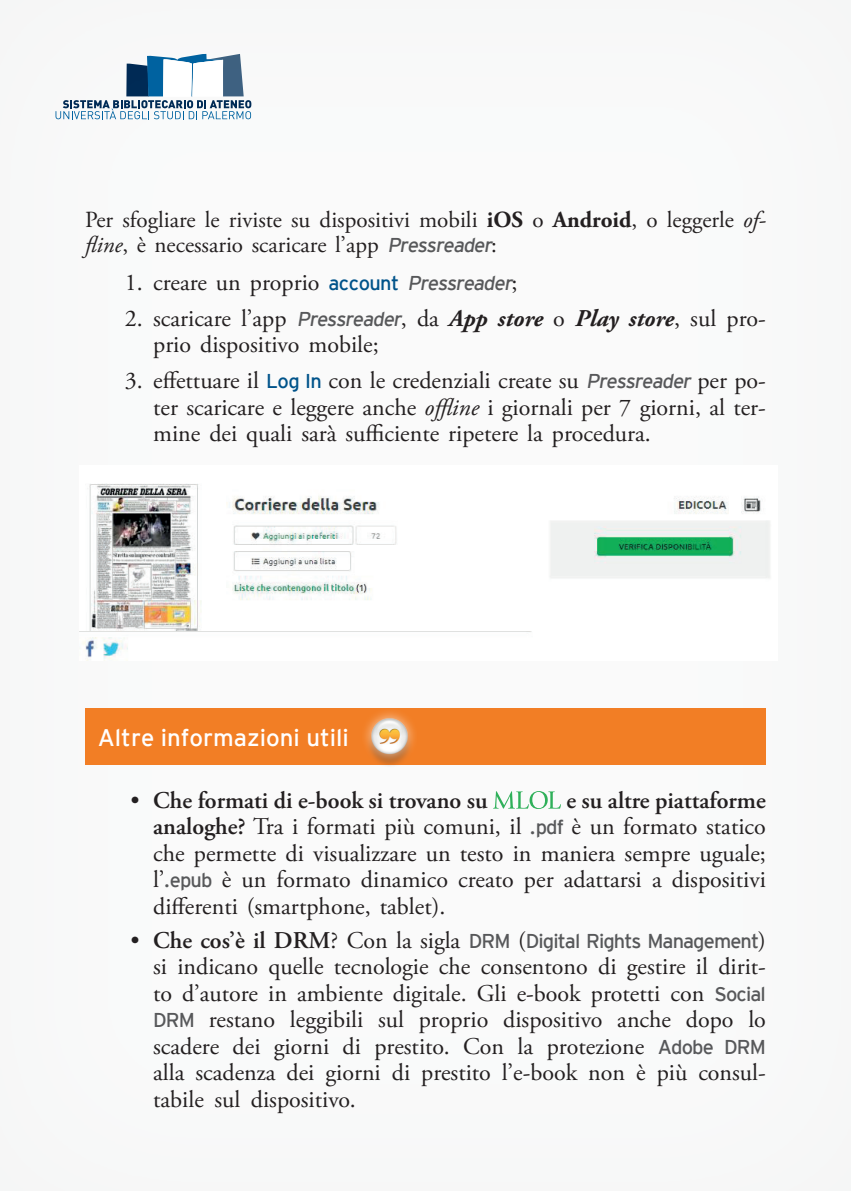
<style>
.page{position:relative;width:851px;height:1191px;background:#fff}
.page>*{position:absolute;margin:0;border:0;box-sizing:border-box;transform-origin:0 0}
.t1{font:24px/26.4px "Adobe Garamond Pro";color:#231f20;text-align:justify}
.t2{font:600 24px "Adobe Garamond Pro";color:#231f20}
.t3{font:24px "Interstate";color:#fff}
.t4{font:23px/25.4px "Adobe Garamond Pro";color:#231f20}
.t5{font:20px "Interstate";letter-spacing:-.045em;color:#57585a}
.s1{font-weight:700}
.s2{font-style:italic}
.s3{font-family:"Interstate";font-style:italic;font-size:20px;color:#57585a}
.s4{font-family:"Interstate";font-size:20px;color:#00538a}
.s5{font-weight:700;font-style:italic}
.s6{font-weight:600}
.s7{font-family:"Interstate";font-size:20px;color:#57585a}
.s8{font-family:"Adobe Garamond Pro";font-size:24px;color:#231f20}
.s9{font-family:"Adobe Garamond Pro";font-weight:600;font-size:24px;color:#231f20}
.s10{font-weight:400}
</style>
<div class="page">
<div style="left:0;top:0;width:850px;height:1191px;background:#f9fafa"></div>
<hr style="left:850px;top:0;width:1px;height:1191px;background:#f7f7f7">
<svg style="left:493px;top:791px;width:67px;height:18px"></svg>
<div style="left:85px;top:708px;width:680px;height:56px;background:#f27e25"></div>
<img style="left:355px;top:711px;width:68px;height:54px">
<svg style="left:55px;top:54px;width:196px;height:65px"></svg>
<img style="left:79px;top:484px;width:690px;height:175px">
<p class="t4" style="left:85px;top:207px;width:682px">Per sfogliare le riviste su dispositivi mobili <span class="s1">iOS</span> o <span class="s1">Android</span>, o leggerle <span class="s2">of&shy;fline</span>, è necessario scaricare l’app <span class="s3">Pressreader</span>:</p>
<p class="t1" style="left:125px;top:270px;width:394px">1. creare un proprio <span class="s4">account</span> <span class="s3">Pressreader</span>;</p>
<p class="t1" style="left:153px;top:306px;width:614px;text-indent:-28px">2. scaricare l’app <span class="s3">Pressreader</span>, da <span class="s5">App store</span> o <span class="s5">Play store</span>, sul pro&shy;prio dispositivo mobile;</p>
<p class="t1" style="left:153px;top:368px;width:614px;text-indent:-28px">3. effettuare il <span class="s4">Log In</span> con le credenziali create su <span class="s3">Pressreader</span> per po&shy;ter scaricare e leggere anche <span class="s2">offline</span> i giornali per 7 giorni, al ter&shy;mine dei quali sarà sufficiente ripetere la procedura.</p>
<p class="t3" style="left:98px;top:724px;width:252px">Altre informazioni utili</p>
<p class="t1" style="left:153px;top:788px;width:614px;text-indent:413px"><span class="s6">e su altre piattaforme analoghe?</span> Tra i formati più comuni, il <span class="s7">.pdf</span> è un formato statico che permette di visualizzare un testo in maniera sempre uguale; l’<span class="s7">.epub</span> è un formato dinamico creato per adattarsi a dispositivi differenti (smartphone, tablet).</p>
<p class="t5" style="left:130px;top:929px;width:636px"><span class="s8">•</span> <span class="s9">Che cos’è il DRM</span><span class="s8">? Con la sigla</span> DRM <span class="s8">(</span>Digital Rights Management<span class="s8">)</span></p>
<p class="t1" style="left:153px;top:954px;width:614px">si indicano quelle tecnologie che consentono di gestire il dirit&shy;to d’autore in ambiente digitale. Gli e-book protetti con <span class="s7">Social DRM</span> restano leggibili sul proprio dispositivo anche dopo lo scadere dei giorni di prestito. Con la protezione <span class="s7">Adobe DRM </span>alla scadenza dei giorni di prestito l’e-book non è più consul&shy;tabile sul dispositivo.</p>
<p class="t2" style="left:130px;top:786px;width:358px"><span class="s10">•</span> Che formati di e-book si trovano su</p>
</div>
